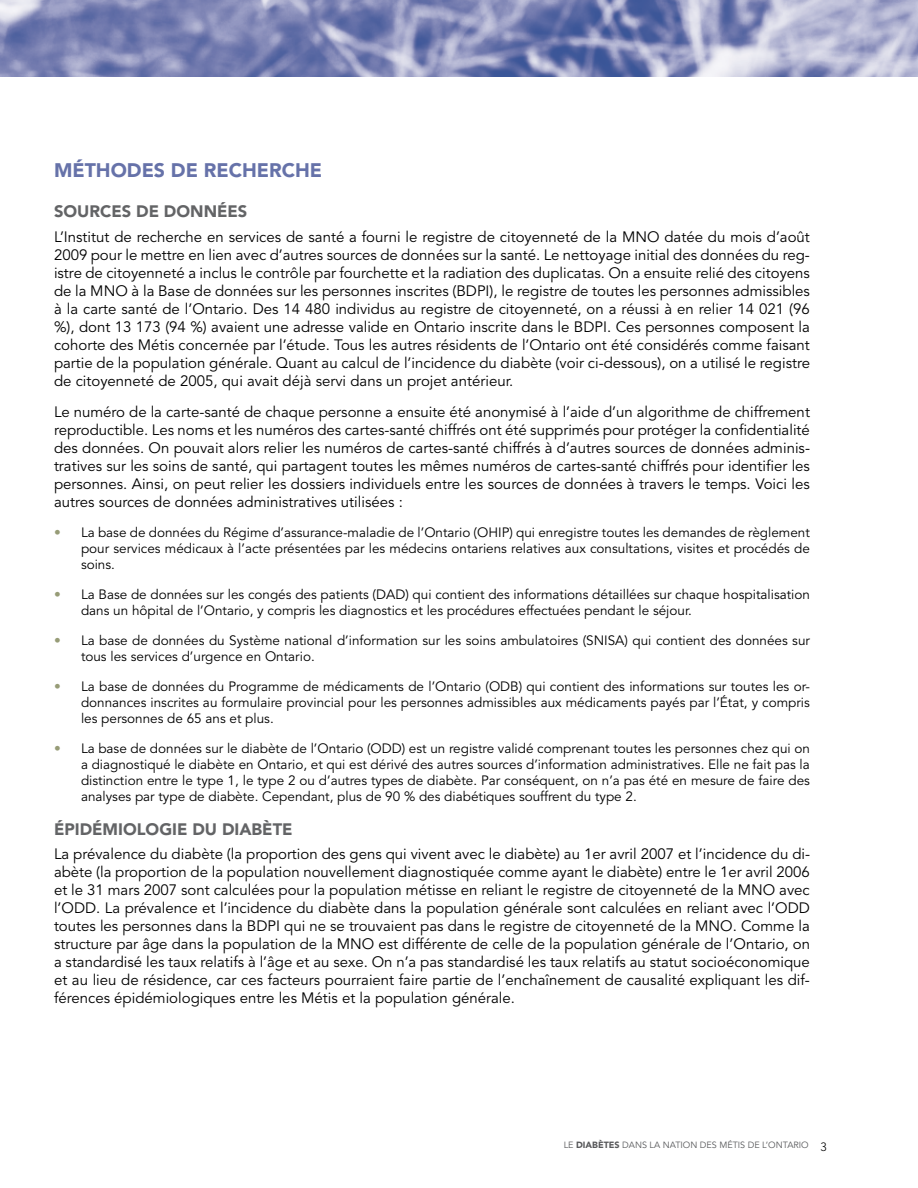
<style>
.page{position:relative;width:918px;height:1188px;background:#fff}
.page>*{position:absolute;margin:0;border:0;box-sizing:border-box;transform-origin:0 0}
.t1{font:900 19.5px "Avenir LT Std";color:#6672a9}
.t2{font:900 16.5px "Avenir LT Std";color:#636466}
.t3{font:15px/18px "Avenir LT Std";color:#000;text-align:justify}
.t4{font:13.5px/16.2px "Avenir LT Std";color:#000;text-align:justify}
.t5{font:9px "Avenir LT Std";color:#58595b}
.s1{font-weight:800;color:#979c77}
.s2{font-weight:900}
.s3{font-weight:300;font-size:12px;color:#000}
</style>
<div class="page">
<img style="left:0;top:0;width:918px;height:77px">
<h1 class="t1" style="left:54px;top:158px;width:270px">MÉTHODES DE RECH ERCH E</h1>
<p class="t2" style="left:54px;top:201px;width:123px">SOURCES DE DONNÉES</p>
<p class="t3" style="left:54px;top:228px;width:758px">L’Institut de recherche en services de santé a fourni le registre de citoyenneté de la MNO datée du mois d’août 2009 pour le mettre en lien avec d’autres sources de données sur la santé. Le nettoyage initial des données du reg&shy;istre de citoyenneté a inclus le contrôle par fourchette et la radiation des duplicatas. On a ensuite relié des citoyens de la MNO à la Base de données sur les personnes inscrites (BDPI), le registre de toutes les personnes admissibles à la carte santé de l’Ontario. Des 14 480 individus au registre de citoyenneté, on a réussi à en relier 14 021 (96 %), dont 13 173 (94 %) avaient une adresse valide en Ontario inscrite dans le BDPI. Ces personnes composent la cohorte des Métis concernée par l’étude. Tous les autres résidents de l’Ontario ont été considérés comme faisant partie de la population générale. Quant au calcul de l’incidence du diabète (voir ci-dessous), on a utilisé le registre de citoyenneté de 2005, qui avait déjà servi dans un projet antérieur.</p>
<p class="t3" style="left:54px;top:403px;width:758px">Le numéro de la carte-santé de chaque personne a ensuite été anonymisé à l’aide d’un algorithme de chiffrement reproductible. Les noms et les numéros des cartes-santé chiffrés ont été supprimés pour protéger la confidentialité des données. On pouvait alors relier les numéros de cartes-santé chiffrés à d’autres sources de données adminis&shy;tratives sur les soins de santé, qui partagent toutes les mêmes numéros de cartes-santé chiffrés pour identifier les personnes. Ainsi, on peut relier les dossiers individuels entre les sources de données à travers le temps. Voici les autres sources de données administratives utilisées :</p>
<p class="t4" style="left:81px;top:524px;width:730px;text-indent:-27px"><span class="s1">•</span> La base de données du Régime d’assurance-maladie de l’Ontario (OHIP) qui enregistre toutes les demandes de règlement pour services médicaux à l’acte présentées par les médecins ontariens relatives aux consultations, visites et procédés de soins.</p>
<p class="t4" style="left:81px;top:586px;width:731px;text-indent:-27px"><span class="s1">•</span> La Base de données sur les congés des patients (DAD) qui contient des informations détaillées sur chaque hospitalisation dans un hôpital de l’Ontario, y compris les diagnostics et les procédures effectuées pendant le séjour.</p>
<p class="t4" style="left:81px;top:632px;width:731px;text-indent:-27px"><span class="s1">•</span> La base de données du Système national d’information sur les soins ambulatoires (SNISA) qui contient des données sur tous les services d’urgence en Ontario.</p>
<p class="t4" style="left:81px;top:678px;width:730px;text-indent:-27px"><span class="s1">•</span> La base de données du Programme de médicaments de l’Ontario (ODB) qui contient des informations sur toutes les or&shy;donnances inscrites au formulaire provincial pour les personnes admissibles aux médicaments payés par l’État, y compris les personnes de 65 ans et plus.</p>
<p class="t4" style="left:81px;top:740px;width:731px;text-indent:-27px"><span class="s1">•</span> La base de données sur le diabète de l’Ontario (ODD) est un registre validé comprenant toutes les personnes chez qui on a diagnostiqué le diabète en Ontario, et qui est dérivé des autres sources d’information administratives. Elle ne fait pas la distinction entre le type 1, le type 2 ou d’autres types de diabète. Par conséquent, on n’a pas été en mesure de faire des analyses par type de diabète. Cependant, plus de 90 % des diabétiques souffrent du type 2.</p>
<p class="t2" style="left:54px;top:819px;width:33px">ÉPIDÉMIOLO</p>
<p class="t2" style="left:159px;top:819px;width:74px">GIE DU DIABÈTE</p>
<p class="t3" style="left:54px;top:846px;width:758px">La prévalence du diabète (la proportion des gens qui vivent avec le diabète) au 1er avril 2007 et l’incidence du di&shy;abète (la proportion de la population nouvellement diagnostiquée comme ayant le diabète) entre le 1er avril 2006 et le 31 mars 2007 sont calculées pour la population métisse en reliant le registre de citoyenneté de la MNO avec l’ODD. La prévalence et l’incidence du diabète dans la population générale sont calculées en reliant avec l’ODD toutes les personnes dans la BDPI qui ne se trouvaient pas dans le registre de citoyenneté de la MNO. Comme la structure par âge dans la population de la MNO est différente de celle de la population générale de l’Ontario, on a standardisé les taux relatifs à l’âge et au sexe. On n’a pas standardisé les taux relatifs au statut socioéconomique et au lieu de résidence, car ces facteurs pourraient faire partie de l’enchaînement de causalité expliquant les dif&shy;férences épidémiologiques entre les Métis et la population générale.</p>
<p class="t5" style="left:564px;top:1140px;width:264px">LE <span class="s2">DIABÈTES</span> DANS LA NATION DES MÉTIS DE L’ONTARIO <span class="s3">3</span></p>
</div>
